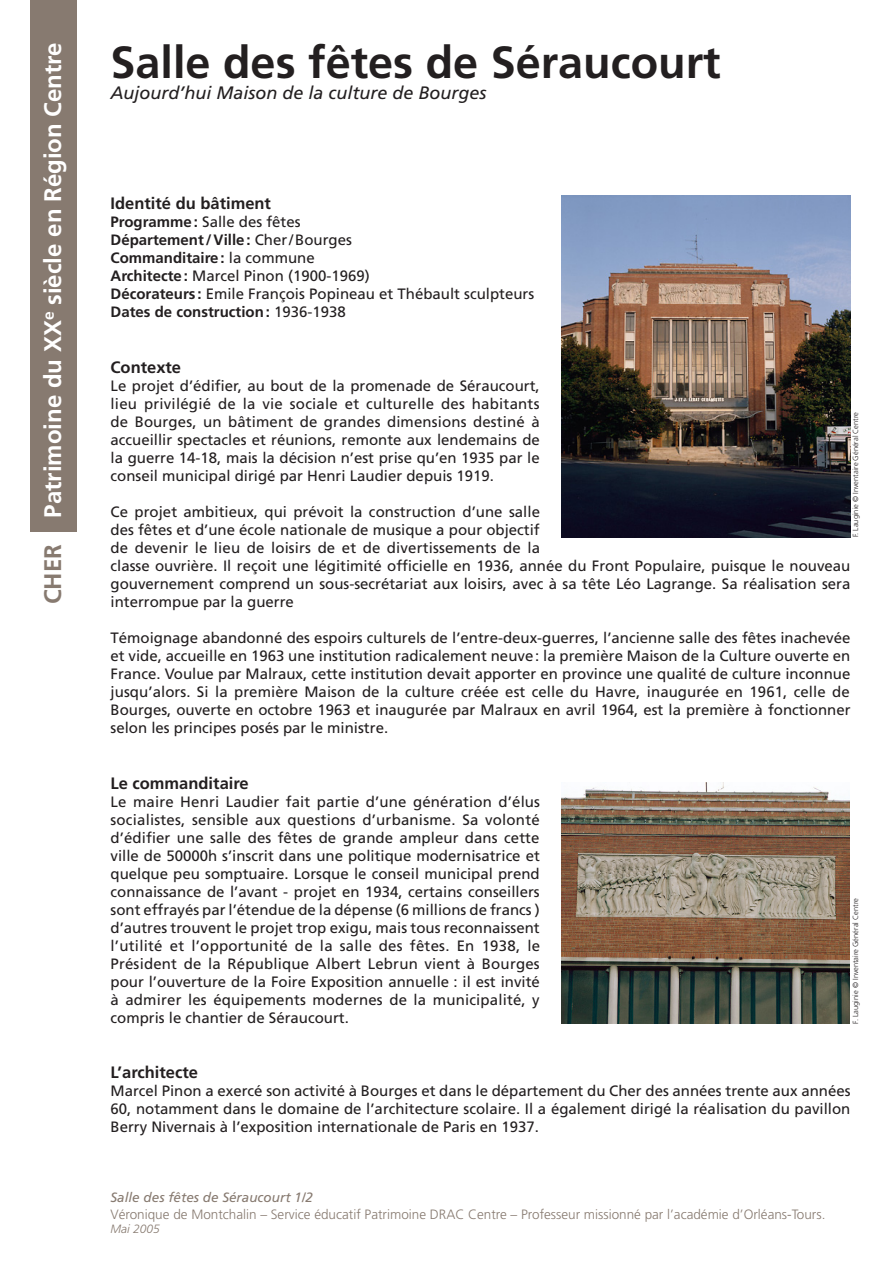
<style>
.page{position:relative;width:893px;height:1263px;background:#fff}
.page>*{position:absolute;margin:0;border:0;box-sizing:border-box;transform-origin:0 0}
.t1{font:700 45px "Frutiger";color:#231f20}
.t2{font:700 24px "Frutiger";color:#fff}
.t3{font:700 24px "Frutiger";color:#877a70}
.t4{font:italic 18px "Frutiger";color:#231f20}
.t5{font:700 16.5px "Frutiger";color:#231f20}
.t6{font:15px/18px "Frutiger";color:#231f20;text-align:justify}
.t7{font:300 13.5px "Frutiger";color:#877a70}
.t8{font:italic 13.5px "Frutiger";color:#877a70}
.t9{font:italic 300 12px "Frutiger";color:#877a70}
.t10{font:300 7.5px "Frutiger";color:#231f20}
.s1{font-weight:700}
</style>
<div class="page">
<div style="left:30px;top:0;width:47px;height:531px;background:#877a70"></div>
<img style="left:561px;top:783px;width:288px;height:240px">
<img style="left:561px;top:196px;width:289px;height:341px">
<h2 class="t2" style="left:39px;top:518px;width:477px;rotate:-90deg">Patrimoine du XX<sup>e</sup> siècle en Région Centre</h2>
<h2 class="t3" style="left:39px;top:604px;width:61px;rotate:-90deg">CHER</h2>
<h1 class="t1" style="left:111px;top:35px;width:612px">Salle des fêtes de Séraucourt</h1>
<p class="t4" style="left:111px;top:82px;width:378px">Aujourd’hui Maison de la culture de Bourges</p>
<p class="t5" style="left:111px;top:194px;width:162px">Identité du bâtiment</p>
<p class="t6" style="left:111px;top:213px;width:425px;text-align:left"><span class="s1">Programme:</span> Salle des fêtes<br><span class="s1">Département/Ville:</span> Cher/Bourges<br><span class="s1">Commanditaire:</span> la commune<br><span class="s1">Architecte:</span> Marcel Pinon (1900-1969)<br><span class="s1">Décorateurs :</span> Emile François Popineau et Thébault sculpteurs <span class="s1">Dates de construction:</span> 1936-1938</p>
<p class="t5" style="left:111px;top:357px;width:72px">Contexte</p>
<p class="t6" style="left:111px;top:376px;width:431px">Le projet d’édifier, au bout de la promenade de Séraucourt, lieu privilégié de la vie sociale et culturelle des habitants de Bourges, un bâtiment de grandes dimensions destiné à accueillir spectacles et réunions, remonte aux lendemains de la guerre 14-18, mais la décision n’est prise qu’en 1935 par le conseil municipal dirigé par Henri Laudier depuis 1919.</p>
<p class="t6" style="left:111px;top:502px;width:741px;text-align:left">Ce projet ambitieux, qui prévoit la construction d’une salle<br>des fêtes et d’une école nationale de musique a pour objectif<br>de devenir le lieu de loisirs de et de divertissements de la<br>classe ouvrière. Il reçoit une légitimité officielle en 1936, année du Front Populaire, puisque le nouveau gouvernement comprend un sous-secrétariat aux loisirs, avec à sa tête Léo Lagrange. Sa réalisation sera interrompue par la guerre</p>
<p class="t6" style="left:111px;top:628px;width:741px">Témoignage abandonné des espoirs culturels de l’entre-deux-guerres, l’ancienne salle des fêtes inachevée et vide, accueille en 1963 une institution radicalement neuve: la première Maison de la Culture ouverte en France. Voulue par Malraux, cette institution devait apporter en province une qualité de culture inconnue jusqu’alors. Si la première Maison de la culture créée est celle du Havre, inaugurée en 1961, celle de Bourges, ouverte en octobre 1963 et inaugurée par Malraux en avril 1964, est la première à fonctionner selon les principes posés par le ministre.</p>
<p class="t10" style="left:851px;top:537px;width:127px;rotate:-90deg">F. Lauginie © Inventaire Général Centre</p>
<p class="t5" style="left:111px;top:773px;width:140px">Le commanditaire</p>
<p class="t6" style="left:111px;top:792px;width:431px">Le maire Henri Laudier fait partie d’une génération d’élus socialistes, sensible aux questions d’urbanisme. Sa volonté d’édifier une salle des fêtes de grande ampleur dans cette ville de 50000h s’inscrit dans une politique modernisatrice et quelque peu somptuaire. Lorsque le conseil municipal prend connaissance de l’avant - projet en 1934, certains conseillers sont effrayés par l’étendue de la dépense (6 millions de francs ) d’autres trouvent le projet trop exigu, mais tous reconnaissent l’utilité et l’opportunité de la salle des fêtes. En 1938, le Président de la République Albert Lebrun vient à Bourges pour l’ouverture de la Foire Exposition annuelle : il est invité à admirer les équipements modernes de la municipalité, y compris le chantier de Séraucourt.</p>
<p class="t10" style="left:851px;top:1023px;width:127px;rotate:-90deg">F. Lauginie © Inventaire Général Centre</p>
<p class="t5" style="left:111px;top:1063px;width:89px">L’architecte</p>
<p class="t6" style="left:111px;top:1082px;width:741px">Marcel Pinon a exercé son activité à Bourges et dans le département du Cher des années trente aux années 60, notamment dans le domaine de l’architecture scolaire. Il a également dirigé la réalisation du pavillon Berry Nivernais à l’exposition internationale de Paris en 1937.</p>
<p class="t8" style="left:111px;top:1190px;width:204px">Salle des fêtes de Séraucourt 1/2</p>
<p class="t7" style="left:111px;top:1206px;width:716px">Véronique de Montchalin – Service éducatif Patrimoine DRAC Centre – Professeur missionné par l’académie d’Orléans-Tours.</p>
<p class="t9" style="left:111px;top:1222px;width:51px">Mai 2005</p>
</div>
